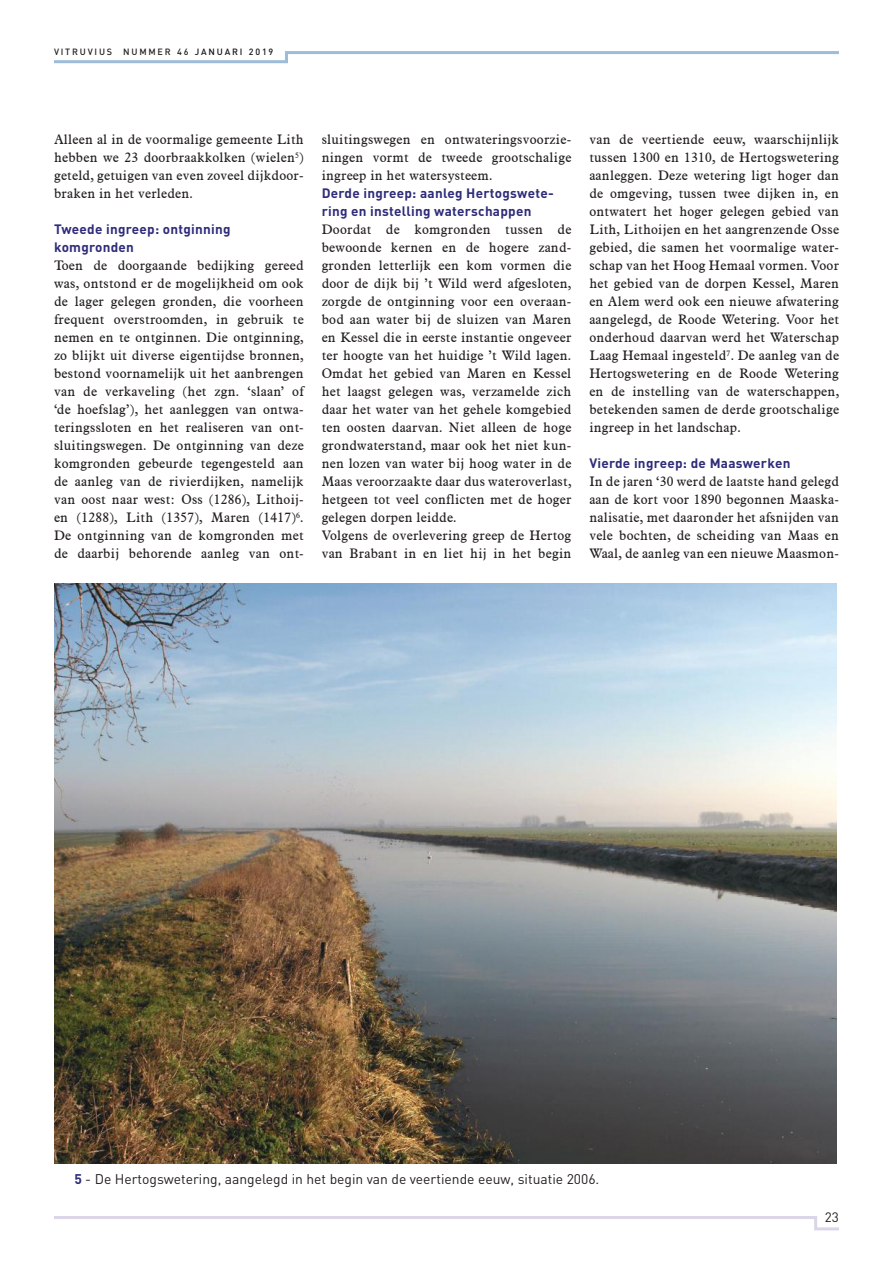
<style>
.page{position:relative;width:893px;height:1263px;background:#fff}
.page>*{position:absolute;margin:0;border:0;box-sizing:border-box;transform-origin:0 0}
.t1{font:13.8px "DIN";color:#241f1f}
.t2{font:13.5px/18px "Aldine 721 BT";letter-spacing:.02em;color:#241f1f;text-align:justify}
.t3{font:700 13.5px/18px "DIN";letter-spacing:.02em;color:#2f2c7a}
.t4{font:13.5px "DIN";color:#241f1f}
.t5{font:500 9px "DIN";letter-spacing:.2em;color:#241f1f}
.s1{color:#111212}
.s2{font-weight:700;color:#2f2c7a}
</style>
<div class="page">
<svg style="left:54px;top:1216px;width:785px;height:15px"></svg>
<svg style="left:54px;top:51px;width:785px;height:13px"></svg>
<img style="left:54px;top:584px;width:782px;height:580px">
<p class="t5" style="left:54px;top:46px;width:221px">VITRUVIUS NUMMER 46 <span class="s1">JANUARI 2019</span></p>
<p class="t2" style="left:54px;top:130px;width:251px">Alleen al in de voormalige gemeente Lith hebben we 23 doorbraakkolken (wielen<sup>5</sup>) geteld, getuigen van even zoveel dijkdoor&shy;braken in het verleden.</p>
<p class="t3" style="left:54px;top:220px;width:178px">Tweede ingreep: ontginning komgronden</p>
<p class="t2" style="left:54px;top:256px;width:251px">Toen de doorgaande bedijking gereed was, ontstond er de mogelijkheid om ook de lager gelegen gronden, die voorheen frequent overstroomden, in gebruik te nemen en te ontginnen. Die ontginning, zo blijkt uit diverse eigentijdse bronnen, bestond voornamelijk uit het aanbrengen van de verkaveling (het zgn. ‘slaan’ of ‘de hoefslag’), het aanleggen van ontwa&shy;teringssloten en het realiseren van ont&shy;sluitingswegen. De ontginning van deze komgronden gebeurde tegengesteld aan de aanleg van de rivierdijken, namelijk van oost naar west: Oss (1286), Lithoij&shy;en (1288), Lith (1357), Maren (1417)<sup>6</sup>.<br>De ontginning van de komgronden met de daarbij behorende aanleg van ont-</p>
<p class="t2" style="left:322px;top:130px;width:251px">sluitingswegen en ontwateringsvoorzie&shy;ningen vormt de tweede grootschalige ingreep in het watersysteem.</p>
<p class="t3" style="left:322px;top:184px;width:234px">Derde ingreep: aanleg Hertogswete&shy;ring en instelling waterschappen</p>
<p class="t2" style="left:322px;top:220px;width:251px;text-align:left">Doordat de komgronden tussen de bewoonde kernen en de hogere zand&shy;gronden letterlijk een kom vormen die door de dijk bij ’t Wild werd afgesloten, zorgde de ontginning voor een overaan&shy;bod aan water bij de sluizen van Maren en Kessel die in eerste instantie ongeveer ter hoogte van het huidige ’t Wild lagen.<br>Omdat het gebied van Maren en Kessel het laagst gelegen was, verzamelde zich daar het water van het gehele komgebied ten oosten daarvan. Niet alleen de hoge grondwaterstand, maar ook het niet kun&shy;nen lozen van water bij hoog water in de Maas veroorzaakte daar dus wateroverlast, hetgeen tot veel conflicten met de hoger gelegen dorpen leidde.<br>Volgens de overlevering greep de Hertog van Brabant in en liet hij in het begin</p>
<p class="t2" style="left:589px;top:130px;width:251px">van de veertiende eeuw, waarschijnlijk tussen 1300 en 1310, de Hertogswetering aanleggen. Deze wetering ligt hoger dan de omgeving, tussen twee dijken in, en ontwatert het hoger gelegen gebied van Lith, Lithoijen en het aangrenzende Osse gebied, die samen het voormalige water&shy;schap van het Hoog Hemaal vormen. Voor het gebied van de dorpen Kessel, Maren en Alem werd ook een nieuwe afwatering aangelegd, de Roode Wetering. Voor het onderhoud daarvan werd het Waterschap Laag Hemaal ingesteld<sup>7</sup>. De aanleg van de Hertogswetering en de Roode Wetering en de instelling van de waterschappen, betekenden samen de derde grootschalige ingreep in het landschap.</p>
<p class="t3" style="left:589px;top:454px;width:203px">Vierde ingreep: de Maaswerken</p>
<p class="t2" style="left:589px;top:472px;width:251px">In de jaren ‘30 werd de laatste hand gelegd aan de kort voor 1890 begonnen Maaska&shy;nalisatie, met daaronder het afsnijden van vele bochten, de scheiding van Maas en Waal, de aanleg van een nieuwe Maasmon-</p>
<p class="t1" style="left:74px;top:1170px;width:526px"><span class="s2">5</span> - De Hertogswetering, aangelegd in het begin van de veertiende eeuw, situatie 2006.</p>
<p class="t4" style="left:825px;top:1209px;width:16px">23</p>
</div>
